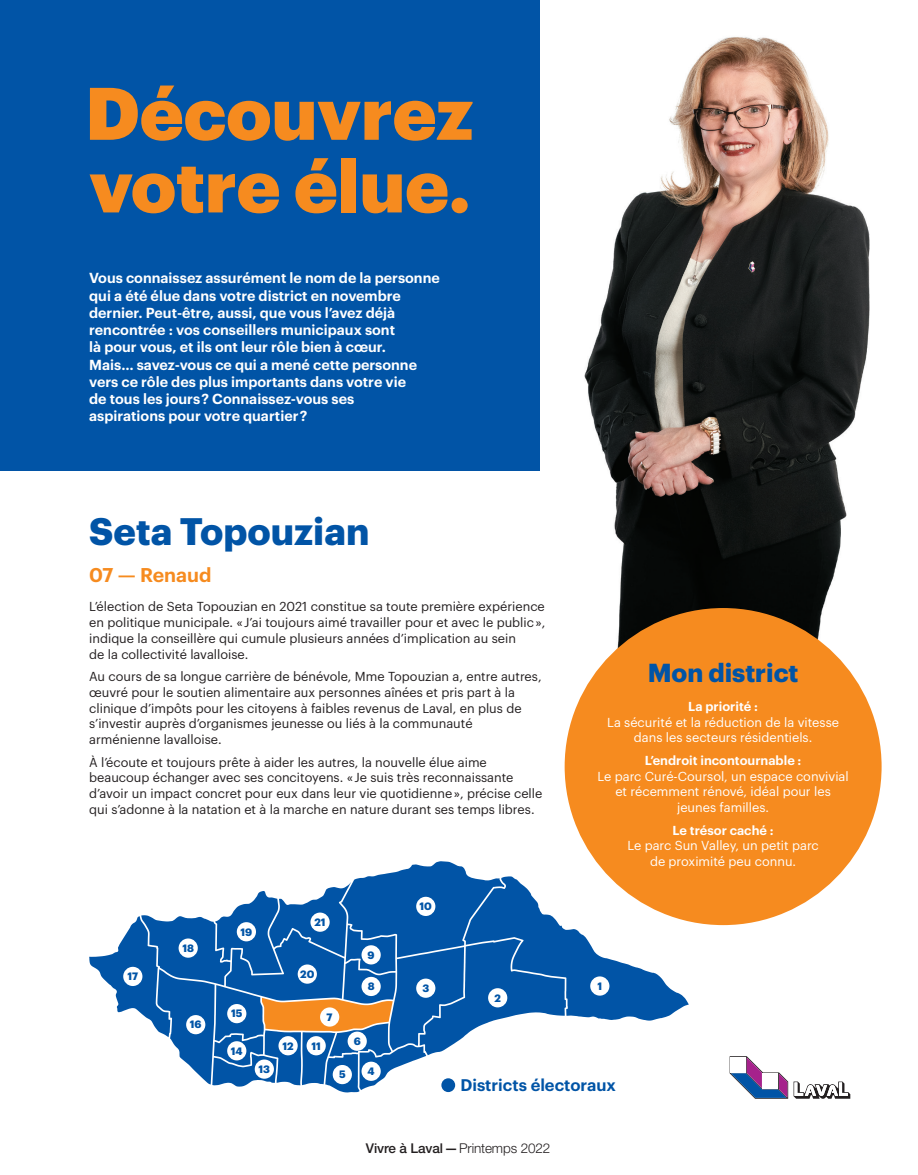
<style>
.page{position:relative;width:918px;height:1175px;background:#fff}
.page>*{position:absolute;margin:0;border:0;box-sizing:border-box;transform-origin:0 0}
.t1{font:900 72.6px/72.6px "Graphik";color:#f68b1f}
.t2{font:700 37.5px "Graphik";color:#0154a6}
.t3{font:700 25.5px "Graphik";color:#0154a6}
.t4{font:600 19.5px "Graphik";color:#f68b1f}
.t5{font:600 16.5px "Graphik";color:#0154a6}
.t6{font:600 14.25px/17.2px "Graphik";color:#fff}
.t7{font:300 13.5px "Helvetica Neue LT Std";letter-spacing:-.01em;color:#231f20}
.t8{font:12.75px/15.8px "Graphik";color:#231f20}
.t9{font:12.75px/15.8px "Graphik";color:#fff;text-align:center}
.t10{font:600 12.75px "Graphik";color:#fff}
.t11{font:700 10.5px "Graphik";color:#0154a6}
.s1{font-weight:500}
</style>
<div class="page">
<img style="left:584px;top:37px;width:286px;height:613px">
<div style="left:0;top:0;width:540px;height:470px;background:#0154a6"></div>
<div style="left:565px;top:608px;width:317px;height:317px;background:#f68b1f;border-radius:50%"></div>
<svg style="left:89px;top:861px;width:600px;height:231px"></svg>
<div style="left:590px;top:976px;width:19px;height:19px;background:#fff;border-radius:50%"></div>
<div style="left:488px;top:988px;width:19px;height:19px;background:#fff;border-radius:50%"></div>
<div style="left:416px;top:978px;width:19px;height:19px;background:#fff;border-radius:50%"></div>
<div style="left:416px;top:896px;width:19px;height:20px;background:#fff;border-radius:50%"></div>
<div style="left:310px;top:912px;width:20px;height:19px;background:#fff;border-radius:50%"></div>
<div style="left:298px;top:964px;width:19px;height:19px;background:#fff;border-radius:50%"></div>
<div style="left:320px;top:1007px;width:19px;height:19px;background:#fff;border-radius:50%"></div>
<div style="left:348px;top:1031px;width:19px;height:19px;background:#fff;border-radius:50%"></div>
<div style="left:307px;top:1036px;width:19px;height:19px;background:#fff;border-radius:50%"></div>
<div style="left:362px;top:1061px;width:19px;height:19px;background:#fff;border-radius:50%"></div>
<div style="left:333px;top:1065px;width:19px;height:19px;background:#fff;border-radius:50%"></div>
<div style="left:278px;top:1036px;width:20px;height:19px;background:#fff;border-radius:50%"></div>
<div style="left:255px;top:1059px;width:19px;height:19px;background:#fff;border-radius:50%"></div>
<div style="left:227px;top:1041px;width:19px;height:19px;background:#fff;border-radius:50%"></div>
<div style="left:227px;top:1004px;width:19px;height:19px;background:#fff;border-radius:50%"></div>
<div style="left:186px;top:1015px;width:19px;height:19px;background:#fff;border-radius:50%"></div>
<div style="left:123px;top:966px;width:19px;height:20px;background:#fff;border-radius:50%"></div>
<div style="left:179px;top:938px;width:19px;height:19px;background:#fff;border-radius:50%"></div>
<div style="left:237px;top:922px;width:19px;height:19px;background:#fff;border-radius:50%"></div>
<div style="left:362px;top:945px;width:19px;height:19px;background:#fff;border-radius:50%"></div>
<div style="left:362px;top:976px;width:19px;height:20px;background:#fff;border-radius:50%"></div>
<div style="left:441px;top:1078px;width:14px;height:14px;background:#0154a6;border-radius:50%"></div>
<svg style="left:794px;top:1081px;width:56px;height:18px"></svg>
<svg style="left:730px;top:1056px;width:58px;height:42px"></svg>
<h1 class="t1" style="left:85px;top:70px;width:390px">Découvrez votre élue.</h1>
<p class="t6" style="left:89px;top:268px;width:352px">Vous connaissez assurément le nom de la personne qui a été élue dans votre district en novembre dernier. Peut-être, aussi, que vous l’avez déjà rencontrée : vos conseillers municipaux sont<br>là pour vous, et ils ont leur rôle bien à cœur.<br>Mais… savez-vous ce qui a mené cette personne vers ce rôle des plus importants dans votre vie<br>de tous les jours ? Connaissez-vous ses<br>aspirations pour votre quartier ?</p>
<h2 class="t2" style="left:89px;top:502px;width:282px">Seta Topouzian</h2>
<h3 class="t4" style="left:89px;top:560px;width:124px">07 — Renaud</h3>
<p class="t8" style="left:89px;top:597px;width:458px">L’élection de Seta Topouzian en 2021 constitue sa toute première expérience en politique municipale. « J’ai toujours aimé travailler pour et avec le public », indique la conseillère qui cumule plusieurs années d’implication au sein<br>de la collectivité lavalloise.</p>
<p class="t8" style="left:89px;top:667px;width:454px">Au cours de sa longue carrière de bénévole, Mme Topouzian a, entre autres, œuvré pour le soutien alimentaire aux personnes aînées et pris part à la clinique d’impôts pour les citoyens à faibles revenus de Laval, en plus de s’investir auprès d’organismes jeunesse ou liés à la communauté arménienne lavalloise.</p>
<p class="t8" style="left:89px;top:753px;width:455px">À l’écoute et toujours prête à aider les autres, la nouvelle élue aime beaucoup échanger avec ses concitoyens. « Je suis très reconnaissante d’avoir un impact concret pour eux dans leur vie quotidienne », précise celle qui s’adonne à la natation et à la marche en nature durant ses temps libres.</p>
<p class="t11" style="left:127px;top:968px;width:12px">17</p>
<p class="t11" style="left:182px;top:940px;width:13px">18</p>
<p class="t11" style="left:190px;top:1016px;width:13px">16</p>
<p class="t11" style="left:241px;top:923px;width:13px">19</p>
<p class="t11" style="left:231px;top:1005px;width:13px">15</p>
<p class="t11" style="left:231px;top:1042px;width:13px">14</p>
<p class="t11" style="left:315px;top:914px;width:13px">21</p>
<p class="t11" style="left:300px;top:966px;width:16px">20</p>
<p class="t11" style="left:327px;top:1008px;width:8px">7</p>
<p class="t11" style="left:282px;top:1037px;width:13px">12</p>
<p class="t11" style="left:312px;top:1037px;width:11px">11</p>
<p class="t11" style="left:368px;top:946px;width:9px">9</p>
<p class="t11" style="left:368px;top:978px;width:8px">8</p>
<p class="t11" style="left:354px;top:1033px;width:9px">6</p>
<p class="t11" style="left:420px;top:898px;width:14px">10</p>
<p class="t11" style="left:422px;top:980px;width:8px">3</p>
<p class="t11" style="left:494px;top:989px;width:8px">2</p>
<h3 class="t3" style="left:648px;top:652px;width:152px">Mon district</h3>
<p class="t10" style="left:688px;top:696px;width:71px">La priorité :</p>
<p class="t9" style="left:607px;top:713px;width:233px">La sécurité et la réduction de la vitesse dans les secteurs résidentiels.</p>
<p class="t10" style="left:645px;top:750px;width:158px">L’endroit incontournable :</p>
<p class="t9" style="left:597px;top:767px;width:253px">Le parc Curé-Coursol, un espace convivial et récemment rénové, idéal pour les jeunes familles.</p>
<p class="t10" style="left:673px;top:820px;width:103px">Le trésor caché :</p>
<p class="t9" style="left:627px;top:837px;width:193px">Le parc Sun Valley, un petit parc de proximité peu connu.</p>
<p class="t11" style="left:597px;top:977px;width:6px">1</p>
<p class="t11" style="left:259px;top:1061px;width:13px">13</p>
<p class="t11" style="left:339px;top:1066px;width:8px">5</p>
<p class="t11" style="left:368px;top:1063px;width:9px">4</p>
<p class="t5" style="left:460px;top:1072px;width:157px">Districts électoraux</p>
<p class="t7" style="left:366px;top:1139px;width:186px"><span class="s1">Vivre à Laval—</span>Printemps 2022</p>
</div>
